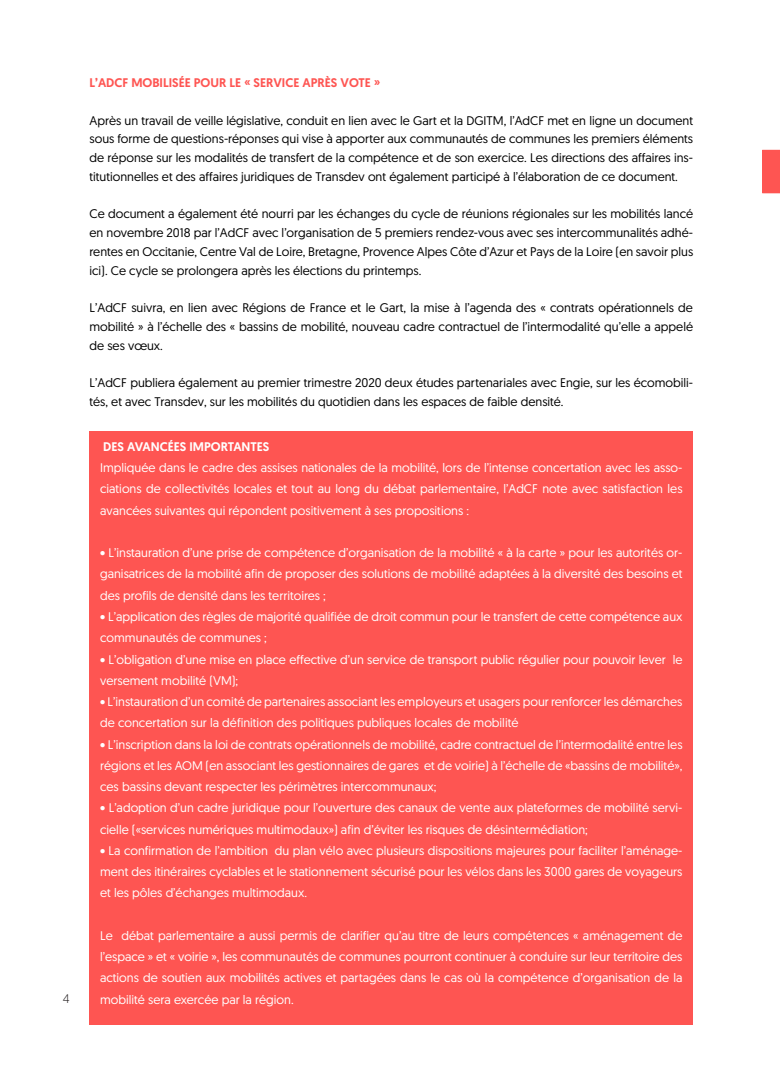
<style>
.page{position:relative;width:780px;height:1088px;background:#fff}
.page>*{position:absolute;margin:0;border:0;box-sizing:border-box;transform-origin:0 0}
.t1{font:12.5px/21.2px "Geomanist";color:#fff;text-align:justify}
.t2{font:12.5px/18.8px "Geomanist";color:#000;text-align:justify}
.t3{font:500 12.5px "Geomanist";color:#fe5552}
.t4{font:500 12.5px "Geomanist";color:#fff}
.t5{font:300 12.5px "Geomanist";color:#231f20}
</style>
<div class="page">
<div style="left:89px;top:431px;width:604px;height:593px;background:#fe5552"></div>
<svg style="left:762px;top:150px;width:18px;height:43px"></svg>
<p class="t5" style="left:63px;top:990px;width:8px">4</p>
<p class="t3" style="left:89px;top:74px;width:292px">L’ADCF MOBILISÉE POUR LE « SERVICE APRÈS VOTE »</p>
<p class="t2" style="left:89px;top:110px;width:605px">Après un travail de veille législative, conduit en lien avec le Gart et la DGITM, l’AdCF met en ligne un document sous forme de questions-réponses qui vise à apporter aux communautés de communes les premiers éléments de réponse sur les modalités de transfert de la compétence et de son exercice. Les directions des affaires ins&shy;titutionnelles et des affaires juridiques de Transdev ont également participé à l’élaboration de ce document.</p>
<p class="t2" style="left:89px;top:204px;width:605px">Ce document a également été nourri par les échanges du cycle de réunions régionales sur les mobilités lancé en novembre 2018 par l’AdCF avec l’organisation de 5 premiers rendez-vous avec ses intercommunalités adhé&shy;rentes en Occitanie, Centre Val de Loire, Bretagne, Provence Alpes Côte d’Azur et Pays de la Loire (en savoir plus ici). Ce cycle se prolongera après les élections du printemps.</p>
<p class="t2" style="left:89px;top:298px;width:605px">L’AdCF suivra, en lien avec Régions de France et le Gart, la mise à l’agenda des « contrats opérationnels de mobilité » à l’échelle des « bassins de mobilité, nouveau cadre contractuel de l’intermodalité qu’elle a appelé de ses vœux.</p>
<p class="t2" style="left:89px;top:373px;width:605px">L’AdCF publiera également au premier trimestre 2020 deux études partenariales avec Engie, sur les écomobili&shy;tés, et avec Transdev, sur les mobilités du quotidien dans les espaces de faible densité.</p>
<p class="t4" style="left:103px;top:438px;width:168px">DES AVANCÉES IMPORTANTES</p>
<p class="t1" style="left:100px;top:457px;width:584px">Impliquée dans le cadre des assises nationales de la mobilité, lors de l’intense concertation avec les asso&shy;ciations de collectivités locales et tout au long du débat parlementaire, l’AdCF note avec satisfaction les avancées suivantes qui répondent positivement à ses propositions :</p>
<p class="t1" style="left:100px;top:542px;width:583px">• L’instauration d’une prise de compétence d’organisation de la mobilité « à la carte » pour les autorités or&shy;ganisatrices de la mobilité afin de proposer des solutions de mobilité adaptées à la diversité des besoins et des profils de densité dans les territoires ;</p>
<p class="t1" style="left:100px;top:606px;width:583px">• L’application des règles de majorité qualifiée de droit commun pour le transfert de cette compétence aux communautés de communes ;</p>
<p class="t1" style="left:100px;top:648px;width:583px">• L’obligation d’une mise en place effective d’un service de transport public régulier pour pouvoir lever le versement mobilité (VM);</p>
<p class="t1" style="left:100px;top:691px;width:583px">• L’instauration d’un comité de partenaires associant les employeurs et usagers pour renforcer les démarches de concertation sur la définition des politiques publiques locales de mobilité</p>
<p class="t1" style="left:100px;top:733px;width:584px">• L’inscription dans la loi de contrats opérationnels de mobilité, cadre contractuel de l’intermodalité entre les régions et les AOM (en associant les gestionnaires de gares et de voirie) à l’échelle de «bassins de mobilité», ces bassins devant respecter les périmètres intercommunaux;</p>
<p class="t1" style="left:100px;top:797px;width:583px">• L’adoption d’un cadre juridique pour l’ouverture des canaux de vente aux plateformes de mobilité servi&shy;cielle («services numériques multimodaux») afin d’éviter les risques de désintermédiation;</p>
<p class="t1" style="left:100px;top:839px;width:583px">• La confirmation de l’ambition du plan vélo avec plusieurs dispositions majeures pour faciliter l’aménage&shy;ment des itinéraires cyclables et le stationnement sécurisé pour les vélos dans les 3000 gares de voyageurs et les pôles d’échanges multimodaux.</p>
<p class="t1" style="left:100px;top:924px;width:584px">Le débat parlementaire a aussi permis de clarifier qu’au titre de leurs compétences « aménagement de l’espace » et « voirie », les communautés de communes pourront continuer à conduire sur leur territoire des actions de soutien aux mobilités actives et partagées dans le cas où la compétence d’organisation de la mobilité sera exercée par la région.</p>
</div>
